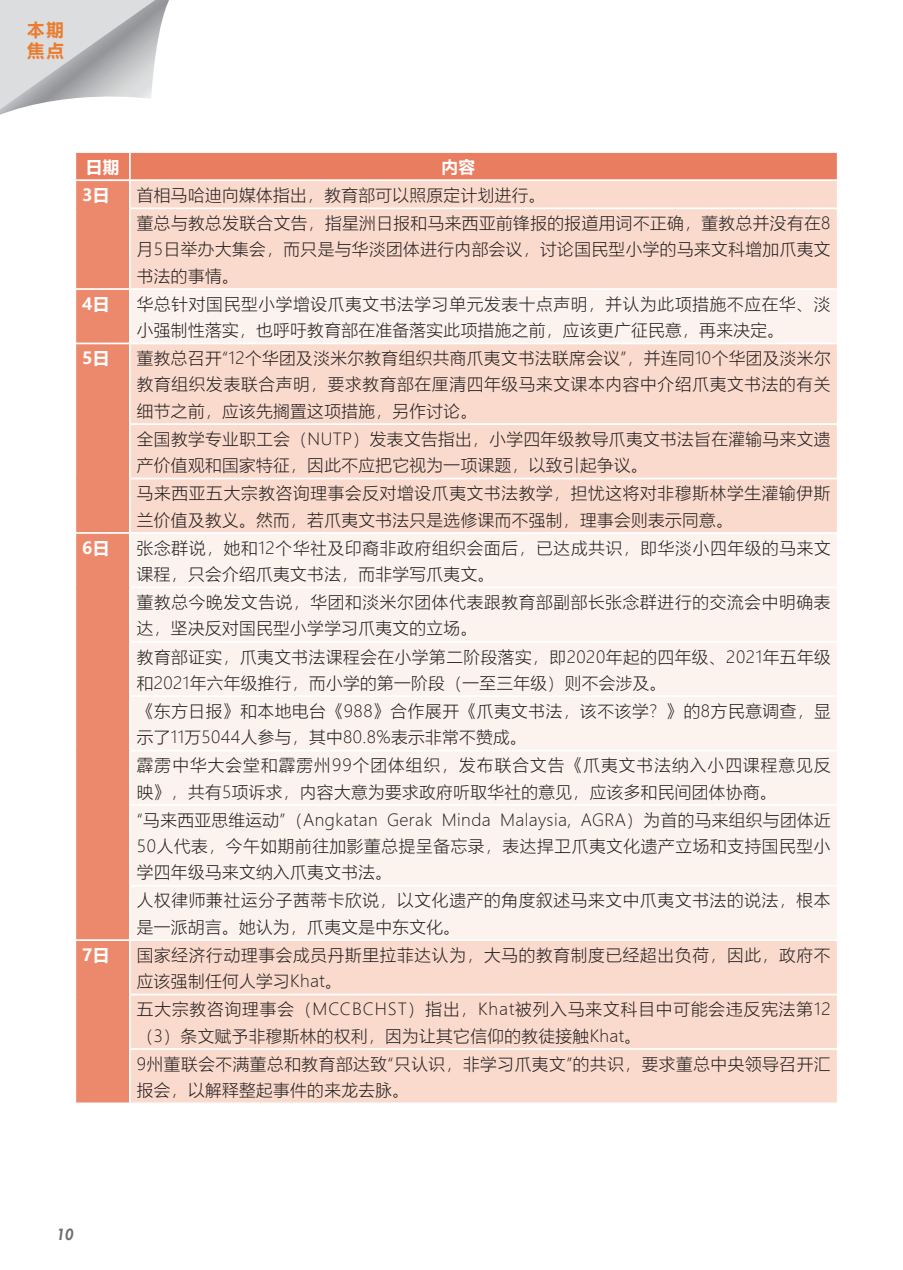
<style>
.page{position:relative;width:903px;height:1270px;background:#fff}
.page>*{position:absolute;margin:0;border:0;box-sizing:border-box;transform-origin:0 0}
.t1{font:700 17.5px/21px "Microsoft Ya Hei";color:#e97d30}
._01_内文{font:16.62px/26.2px "Microsoft Ya Hei UI Light";letter-spacing:.035em;color:#231f20}
._01_内文-2{font:16.62px/26.2px "Microsoft Ya Hei UI Light";letter-spacing:.065em;color:#231f20}
._01_内文-3{font:16.62px/26.2px "Microsoft Ya Hei UI Light";letter-spacing:.055em;color:#231f20}
._01_内文-4{font:700 16.62px "Microsoft Ya Hei UI";letter-spacing:.025em;color:#fff}
.图表标题{font:700 16.62px "Microsoft Ya Hei UI";color:#fff}
.t2{font:italic 700 15.75px "Century Gothic";color:#6c6d70}
</style>
<div class="page">
<svg style="left:0;top:0;width:169px;height:115px"></svg>
<div style="left:76px;top:207px;width:53px;height:895px;background:#ec896c"></div>
<div style="left:131px;top:209px;width:706px;height:893px;background:#fadacc"></div>
<svg style="left:131px;top:290px;width:706px;height:649px;background:#fbebe4"></svg>
<hr style="left:74px;top:343px;width:55px;height:1px;background:#fff">
<hr style="left:131px;top:343px;width:707px;height:1px;background:#fff">
<svg style="left:75px;top:152px;width:763px;height:55px;background:#f1ac97"></svg>
<hr style="left:74px;top:288px;width:56px;height:2px;background:#fff">
<hr style="left:130px;top:288px;width:708px;height:2px;background:#fff">
<hr style="left:129px;top:181px;width:2px;height:27px;background:#fff">
<hr style="left:131px;top:423px;width:707px;height:2px;background:#fff">
<hr style="left:131px;top:478px;width:707px;height:1px;background:#fff">
<hr style="left:74px;top:532px;width:56px;height:2px;background:#fff">
<hr style="left:130px;top:532px;width:708px;height:2px;background:#fff">
<hr style="left:131px;top:586px;width:707px;height:2px;background:#fff">
<hr style="left:131px;top:641px;width:707px;height:2px;background:#fff">
<hr style="left:131px;top:695px;width:707px;height:2px;background:#fff">
<hr style="left:131px;top:750px;width:707px;height:1px;background:#fff">
<hr style="left:131px;top:804px;width:707px;height:2px;background:#fff">
<hr style="left:131px;top:885px;width:707px;height:2px;background:#fff">
<hr style="left:74px;top:939px;width:56px;height:2px;background:#fff">
<hr style="left:130px;top:939px;width:708px;height:2px;background:#fff">
<hr style="left:131px;top:994px;width:707px;height:1px;background:#fff">
<hr style="left:131px;top:1048px;width:707px;height:2px;background:#fff">
<p class="t1" style="left:27px;top:19px;width:38px">本期焦点</p>
<p class="图表标题" style="left:86px;top:155px;width:35px">日期</p>
<p class="图表标题" style="left:441px;top:155px;width:35px">内容</p>
<p class="_01_内文-4" style="left:82px;top:183px;width:29px">3日</p>
<p class="_01_内文" style="left:137px;top:181px;width:410px">首相马哈迪向媒体指出，教育部可以照原定计划进行。</p>
<p class="_01_内文" style="left:137px;top:210px;width:695px;text-align:justify">董总与教总发联合文告，指星洲日报和马来西亚前锋报的报道用词不正确，董教总并没有在8月5日举办大集会，而只是与华淡团体进行内部会议，讨论国民型小学的马来文科增加爪夷文书法的事情。</p>
<p class="_01_内文-4" style="left:82px;top:292px;width:29px">4日</p>
<p class="_01_内文" style="left:137px;top:290px;width:695px">华总针对国民型小学增设爪夷文书法学习单元发表十点声明，并认为此项措施不应在华、淡小强制性落实，也呼吁教育部在准备落实此项措施之前，应该更广征民意，再来决定。</p>
<p class="_01_内文-4" style="left:82px;top:347px;width:29px">5日</p>
<p class="_01_内文" style="left:137px;top:345px;width:695px;text-align:justify">董教总召开“12个华团及淡米尔教育组织共商爪夷文书法联席会议”，并连同10个华团及淡米尔教育组织发表联合声明，要求教育部在厘清四年级马来文课本内容中介绍爪夷文书法的有关细节之前，应该先搁置这项措施，另作讨论。</p>
<p class="_01_内文" style="left:137px;top:425px;width:695px">全国教学专业职工会（NUTP）发表文告指出，小学四年级教导爪夷文书法旨在灌输马来文遗产价值观和国家特征，因此不应把它视为一项课题，以致引起争议。</p>
<p class="_01_内文" style="left:137px;top:480px;width:695px">马来西亚五大宗教咨询理事会反对增设爪夷文书法教学，担忧这将对非穆斯林学生灌输伊斯兰价值及教义。然而，若爪夷文书法只是选修课而不强制，理事会则表示同意。</p>
<p class="_01_内文-4" style="left:82px;top:536px;width:29px">6日</p>
<p class="_01_内文" style="left:137px;top:534px;width:695px">张念群说，她和12个华社及印裔非政府组织会面后，已达成共识，即华淡小四年级的马来文课程，只会介绍爪夷文书法，而非学写爪夷文。</p>
<p class="_01_内文" style="left:137px;top:589px;width:695px">董教总今晚发文告说，华团和淡米尔团体代表跟教育部副部长张念群进行的交流会中明确表达，坚决反对国民型小学学习爪夷文的立场。</p>
<p class="_01_内文" style="left:137px;top:643px;width:695px">教育部证实，爪夷文书法课程会在小学第二阶段落实，即2020年起的四年级、2021年五年级和2021年六年级推行，而小学的第一阶段（一至三年级）则不会涉及。</p>
<p class="_01_内文" style="left:137px;top:697px;width:695px">《东方日报》和本地电台《988》合作展开《爪夷文书法，该不该学？》的8方民意调查，显示了11万5044人参与，其中80.8%表示非常不赞成。</p>
<p class="_01_内文-2" style="left:137px;top:752px;width:695px">霹雳中华大会堂和霹雳州99个团体组织，发布联合文告《爪夷文书法纳入小四课程意见反映》，共有5项诉求，内容大意为要求政府听取华社的意见，应该多和民间团体协商。</p>
<p class="_01_内文" style="left:137px;top:806px;width:695px;text-align:justify">“马来西亚思维运动”（Angkatan Gerak Minda Malaysia, AGRA）为首的马来组织与团体近50人代表，今午如期前往加影董总提呈备忘录，表达捍卫爪夷文化遗产立场和支持国民型小学四年级马来文纳入爪夷文书法。</p>
<p class="_01_内文" style="left:137px;top:887px;width:695px">人权律师兼社运分子茜蒂卡欣说，以文化遗产的角度叙述马来文中爪夷文书法的说法，根本是一派胡言。她认为，爪夷文是中东文化。</p>
<p class="_01_内文-4" style="left:82px;top:943px;width:29px">7日</p>
<p class="_01_内文" style="left:137px;top:941px;width:695px">国家经济行动理事会成员丹斯里拉菲达认为，大马的教育制度已经超出负荷，因此，政府不应该强制任何人学习Khat。</p>
<p class="_01_内文-3" style="left:137px;top:996px;width:695px">五大宗教咨询理事会（MCCBCHST）指出，Khat被列入马来文科目中可能会违反宪法第12（3）条文赋予非穆斯林的权利，因为让其它信仰的教徒接触Khat。</p>
<p class="_01_内文" style="left:137px;top:1050px;width:695px">9州董联会不满董总和教育部达致“只认识，非学习爪夷文”的共识，要求董总中央领导召开汇报会，以解释整起事件的来龙去脉。</p>
<p class="t2" style="left:56px;top:1222px;width:19px">10</p>
</div>
